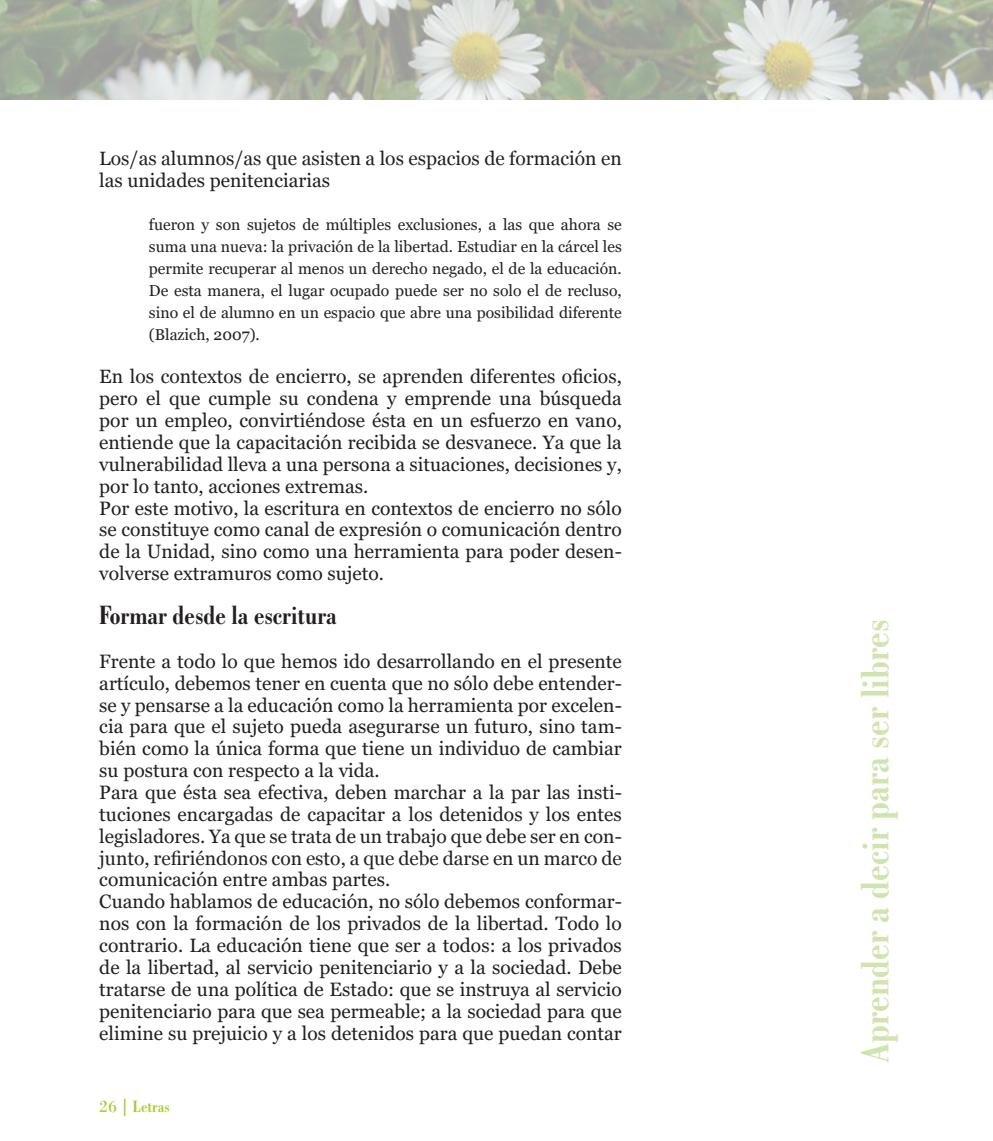
<style>
.page{position:relative;width:993px;height:1141px;background:#fff}
.page>*{position:absolute;margin:0;border:0;box-sizing:border-box;transform-origin:0 0}
.t1{font:700 condensed 42px "Bodoni BT";color:#cfe4ae}
.t2{font:700 condensed 28px "Bodoni BT";color:#231f20}
.t3{font:19.25px/21.9px "Georgia 2";color:#231f20;text-align:justify}
.t4{font:19.25px/21.9px "Georgia";color:#231f20}
.t5{font:700 condensed 17.5px "Bodoni BT";color:#a6ce39}
.t6{font:15.75px/21.9px "Georgia 2";color:#231f20;text-align:justify}
.s1{font-family:"Georgia 2"}
.s2{font-family:"Georgia"}
.s3{font-weight:400;font-stretch:normal}
</style>
<div class="page">
<img style="left:0;top:0;width:992px;height:99px">
<p class="t4" style="left:99px;top:147px;width:524px">Los/as alumnos/as que asisten a los espacios de formación en <span class="s1">las unidades penitenciarias</span></p>
<p class="t6" style="left:149px;top:214px;width:474px">fueron y son sujetos de múltiples exclusiones, a las que ahora se suma una nueva: la privación de la libertad. Estudiar en la cárcel les permite recuperar al menos un derecho negado, el de la educación.<br>De esta manera, el lugar ocupado puede ser no solo el de recluso, sino el de alumno en un espacio que abre una posibilidad diferente <span class="s2">(Blazich, 2007).</span></p>
<p class="t3" style="left:99px;top:366px;width:524px"><span class="s2">En los contextos de encierro, se aprenden diferentes oficios, </span>pero el que cumple su condena y emprende una búsqueda por un empleo, convirtiéndose ésta en un esfuerzo en vano, entiende que la capacitación recibida se desvanece. Ya que la vulnerabilidad lleva a una persona a situaciones, decisiones y, por lo tanto, acciones extremas.</p>
<p class="t3" style="left:99px;top:497px;width:524px">Por este motivo, la escritura en contextos de encierro no sólo se constituye como canal de expresión o comunicación dentro de la Unidad, sino como una herramienta para poder desen&shy;volverse extramuros como sujeto.</p>
<p class="t2" style="left:99px;top:598px;width:239px">Formar desde la escritura</p>
<p class="t3" style="left:99px;top:651px;width:524px">Frente a todo lo que hemos ido desarrollando en el presente artículo, debemos tener en cuenta que no sólo debe entender&shy;se y pensarse a la educación como la herramienta por excelen&shy;cia para que el sujeto pueda asegurarse un futuro, sino tam&shy;bién como la única forma que tiene un individuo de cambiar su postura con respecto a la vida.</p>
<p class="t3" style="left:99px;top:782px;width:524px">Para que ésta sea efectiva, deben marchar a la par las insti&shy;tuciones encargadas de capacitar a los detenidos y los entes legisladores. Ya que se trata de un trabajo que debe ser en con&shy;<span class="s2">junto, refiriéndonos con esto, a que debe darse en un marco de </span>comunicación entre ambas partes.</p>
<p class="t3" style="left:99px;top:891px;width:524px">Cuando hablamos de educación, no sólo debemos conformar&shy;nos con la formación de los privados de la libertad. Todo lo contrario. La educación tiene que ser a todos: a los privados de la libertad, al servicio penitenciario y a la sociedad. Debe tratarse de una política de Estado: que se instruya al servicio penitenciario para que sea permeable; a la sociedad para que elimine su prejuicio y a los detenidos para que puedan contar</p>
<p class="t5" style="left:99px;top:1096px;width:72px"><span class="s3">26</span> | Letras</p>
<p class="t1" style="left:849px;top:1063px;width:445px;rotate:-90deg">Aprender a decir para ser libres</p>
</div>
